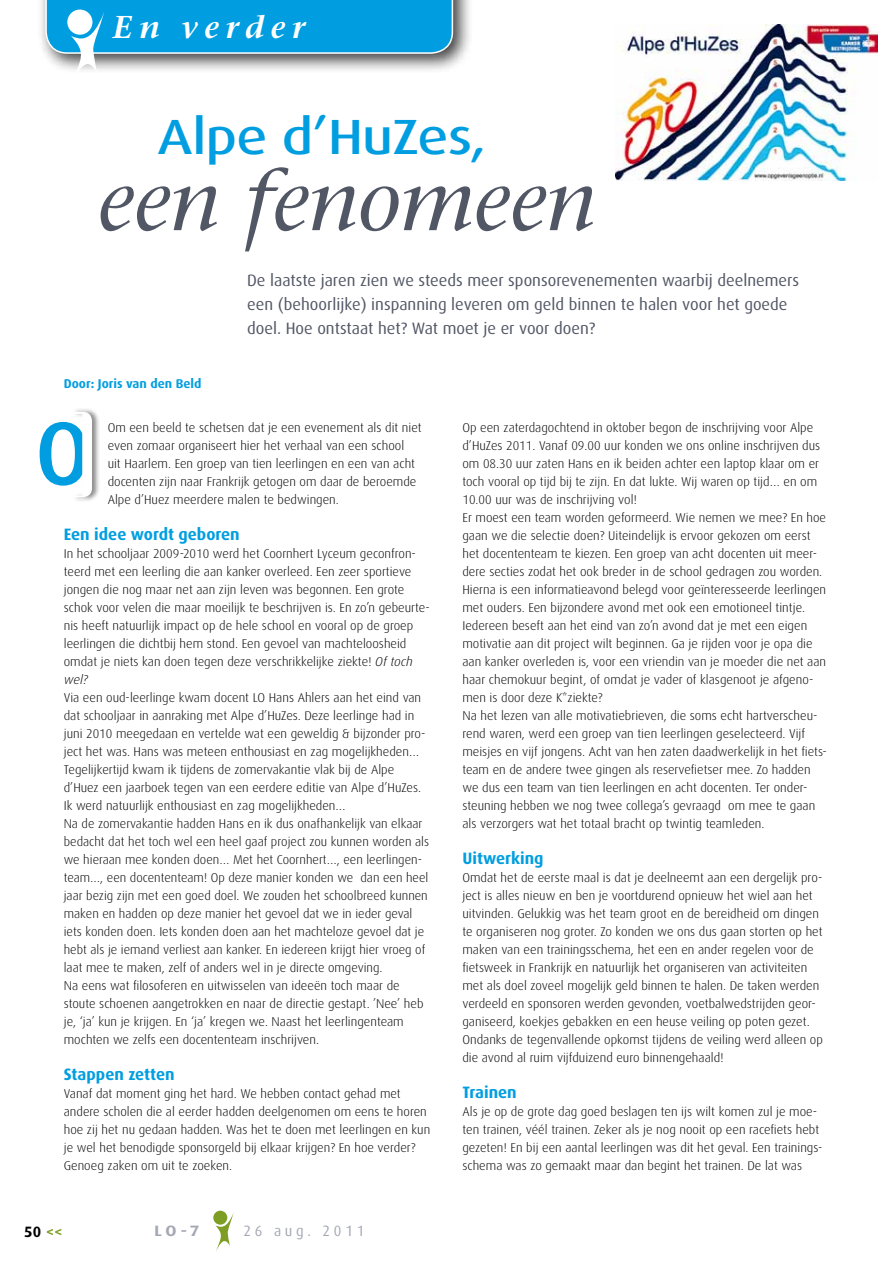
<style>
.page{position:relative;width:893px;height:1263px;background:#fff}
.page>*{position:absolute;margin:0;border:0;box-sizing:border-box;transform-origin:0 0}
.t1{font:500 90px "Dax";color:#009ee0}
.t2{font:italic 85.5px "Stone Serif";color:#525765}
.t3{font:500 49.5px "Dax Wide";color:#009ee0}
.t4{font:italic 600 31.5px "Stone Serif";letter-spacing:.2em;color:#fff}
.t5{font:16.5px/24px "Dax";color:#525765}
.t6{font:700 16.5px "Dax";color:#009ee0}
.t7{font:15px "Dax";letter-spacing:.26em;color:#a4a8b3;scale:.96 1}
.t8{font:700 15px "Dax Wide";color:#a4a8b3}
.t9{font:700 15px "Dax";color:#000}
.t10{font:300 12.75px/18px "Dax";color:#000}
.t11{font:700 12.75px "Dax";color:#009ee0}
.s1{font-style:italic}
.s2{color:#7d9e22}
</style>
<div class="page">
<svg style="left:213px;top:1211px;width:14px;height:14px"></svg>
<svg style="left:215px;top:1212px;width:19px;height:39px"></svg>
<div style="left:36px;top:0;width:437px;height:73px;background:#000;opacity:.75"></div>
<svg style="left:45px;top:0;width:408px;height:73px;background:#40abd8"></svg>
<div style="left:73px;top:407px;width:28px;height:95px;background:#000;opacity:.45"></div>
<svg style="left:73px;top:412px;width:19px;height:85px"></svg>
<img style="left:615px;top:25px;width:263px;height:155px">
<h3 class="t4" style="left:113px;top:9px;width:194px">En verder</h3>
<h3 class="t3" style="left:158px;top:109px;width:330px">Alpe d’HuZes,</h3>
<h2 class="t2" style="left:98px;top:151px;width:499px">een fenomeen</h2>
<p class="t5" style="left:247px;top:269px;width:553px">De laatste jaren zien we steeds meer sponsorevenementen waarbij deelnemers een (behoorlijke) inspanning leveren om geld binnen te halen voor het goede doel. Hoe ontstaat het? Wat moet je er voor doen?</p>
<p class="t11" style="left:64px;top:376px;width:139px">Door: Joris van den Beld</p>
<h1 class="t1" style="left:35px;top:403px;width:57px">O</h1>
<p class="t10" style="left:108px;top:419px;width:316px">Om een beeld te schetsen dat je een evenement als dit niet even zomaar organiseert hier het verhaal van een school<br>uit Haarlem. Een groep van tien leerlingen en een van acht docenten zijn naar Frankrijk getogen om daar de beroemde Alpe d’Huez meerdere malen te bedwingen.</p>
<p class="t6" style="left:64px;top:525px;width:177px">Een idee wordt geboren</p>
<p class="t10" style="left:64px;top:545px;width:368px">I n het schooljaar 2009-2010 werd het Coornhert Lyceum geconfron&shy;teerd met een leerling die aan kanker overleed. Een zeer sportieve jongen die nog maar net aan zijn leven was begonnen. Een grote schok voor velen die maar moeilijk te beschrijven is. En zo’n gebeurte&shy;nis heeft natuurlijk impact op de hele school en vooral op de groep leerlingen die dichtbij hem stond. Een gevoel van machteloosheid omdat je niets kan doen tegen deze verschrikkelijke ziekte! <span class="s1">Of toch wel?</span></p>
<p class="t10" style="left:64px;top:689px;width:367px">Via een oud-leerlinge kwam docent LO Hans Ahlers aan het eind van dat schooljaar in aanraking met Alpe d’HuZes. Deze leerlinge had in juni 2010 meegedaan en vertelde wat een geweldig &amp; bijzonder pro&shy;ject het was. Hans was meteen enthousiast en zag mogelijkheden… Tegelijkertijd kwam ik tijdens de zomervakantie vlak bij de Alpe d’Huez een jaarboek tegen van een eerdere editie van Alpe d’HuZes.<br>I k werd natuurlijk enthousiast en zag mogelijkheden…<br>Na de zomervakantie hadden Hans en ik dus onafhankelijk van elkaar bedacht dat het toch wel een heel gaaf project zou kunnen worden als we hieraan mee konden doen… Met het Coornhert…, een leerlingen&shy;team…, een docententeam! Op deze manier konden we dan een heel jaar bezig zijn met een goed doel. We zouden het schoolbreed kunnen maken en hadden op deze manier het gevoel dat we in ieder geval iets konden doen. Iets konden doen aan het machteloze gevoel dat je hebt als je iemand verliest aan kanker. En iedereen krijgt hier vroeg of laat mee te maken, zelf of anders wel in je directe omgeving.<br>Na eens wat filosoferen en uitwisselen van ideeën toch maar de stoute schoenen aangetrokken en naar de directie gestapt. ’Nee’ heb je, ‘ja’ kun je krijgen. En ‘ja’ kregen we. Naast het leerlingenteam mochten we zelfs een docententeam inschrijven.</p>
<p class="t6" style="left:64px;top:1065px;width:112px">Stappen zetten</p>
<p class="t10" style="left:64px;top:1085px;width:368px">Vanaf dat moment ging het hard. We hebben contact gehad met andere scholen die al eerder hadden deelgenomen om eens te horen hoe zij het nu gedaan hadden. Was het te doen met leerlingen en kun je wel het benodigde sponsorgeld bij elkaar krijgen? En hoe verder?<br>Genoeg zaken om uit te zoeken.</p>
<p class="t9" style="left:24px;top:1223px;width:40px">50 <span class="s2">&lt;&lt;</span></p>
<p class="t8" style="left:154px;top:1223px;width:47px">LO-7</p>
<p class="t7" style="left:244px;top:1223px;width:127px">26 aug. 2011</p>
<p class="t10" style="left:462px;top:419px;width:366px">Op een zaterdagochtend in oktober begon de inschrijving voor Alpe d’HuZes 2011. Vanaf 09.00 uur konden we ons online inschrijven dus om 08.30 uur zaten Hans en ik beiden achter een laptop klaar om er toch vooral op tijd bij te zijn. En dat lukte. Wij waren op tijd… en om 10.00 uur was de inschrijving vol!<br>Er moest een team worden geformeerd. Wie nemen we mee? En hoe gaan we die selectie doen? Uiteindelijk is ervoor gekozen om eerst het docententeam te kiezen. Een groep van acht docenten uit meer&shy;dere secties zodat het ook breder in de school gedragen zou worden.<br>Hierna is een informatieavond belegd voor geïnteresseerde leerlingen met ouders. Een bijzondere avond met ook een emotioneel tintje.<br>Iedereen beseft aan het eind van zo’n avond dat je met een eigen motivatie aan dit project wilt beginnen. Ga je rijden voor je opa die aan kanker overleden is, voor een vriendin van je moeder die net aan haar chemokuur begint, of omdat je vader of klasgenoot je afgeno&shy;men is door deze K*ziekte?<br>Na het lezen van alle motivatiebrieven, die soms echt hartverscheu&shy;rend waren, werd een groep van tien leerlingen geselecteerd. Vijf meisjes en vijf jongens. Acht van hen zaten daadwerkelijk in het fiets&shy;team en de andere twee gingen als reservefietser mee. Zo hadden we dus een team van tien leerlingen en acht docenten. Ter onder&shy;steuning hebben we nog twee collega’s gevraagd om mee te gaan als verzorgers wat het totaal bracht op twintig teamleden.</p>
<p class="t6" style="left:462px;top:849px;width:83px">Uitwerking</p>
<p class="t10" style="left:462px;top:869px;width:362px">Omdat het de eerste maal is dat je deelneemt aan een dergelijk pro&shy;ject is alles nieuw en ben je voortdurend opnieuw het wiel aan het uitvinden. Gelukkig was het team groot en de bereidheid om dingen te organiseren nog groter. Zo konden we ons dus gaan storten op het maken van een trainingsschema, het een en ander regelen voor de fietsweek in Frankrijk en natuurlijk het organiseren van activiteiten met als doel zoveel mogelijk geld binnen te halen. De taken werden verdeeld en sponsoren werden gevonden, voetbalwedstrijden geor&shy;ganiseerd, koekjes gebakken en een heuse veiling op poten gezet.<br>Ondanks de tegenvallende opkomst tijdens de veiling werd alleen op die avond al ruim vijfduizend euro binnengehaald!</p>
<p class="t6" style="left:462px;top:1083px;width:56px">Trainen</p>
<p class="t10" style="left:462px;top:1103px;width:361px">Als je op de grote dag goed beslagen ten ijs wilt komen zul je moe&shy;ten trainen, véél trainen. Zeker als je nog nooit op een racefiets hebt gezeten! En bij een aantal leerlingen was dit het geval. Een trainings&shy;schema was zo gemaakt maar dan begint het trainen. De lat was</p>
</div>
